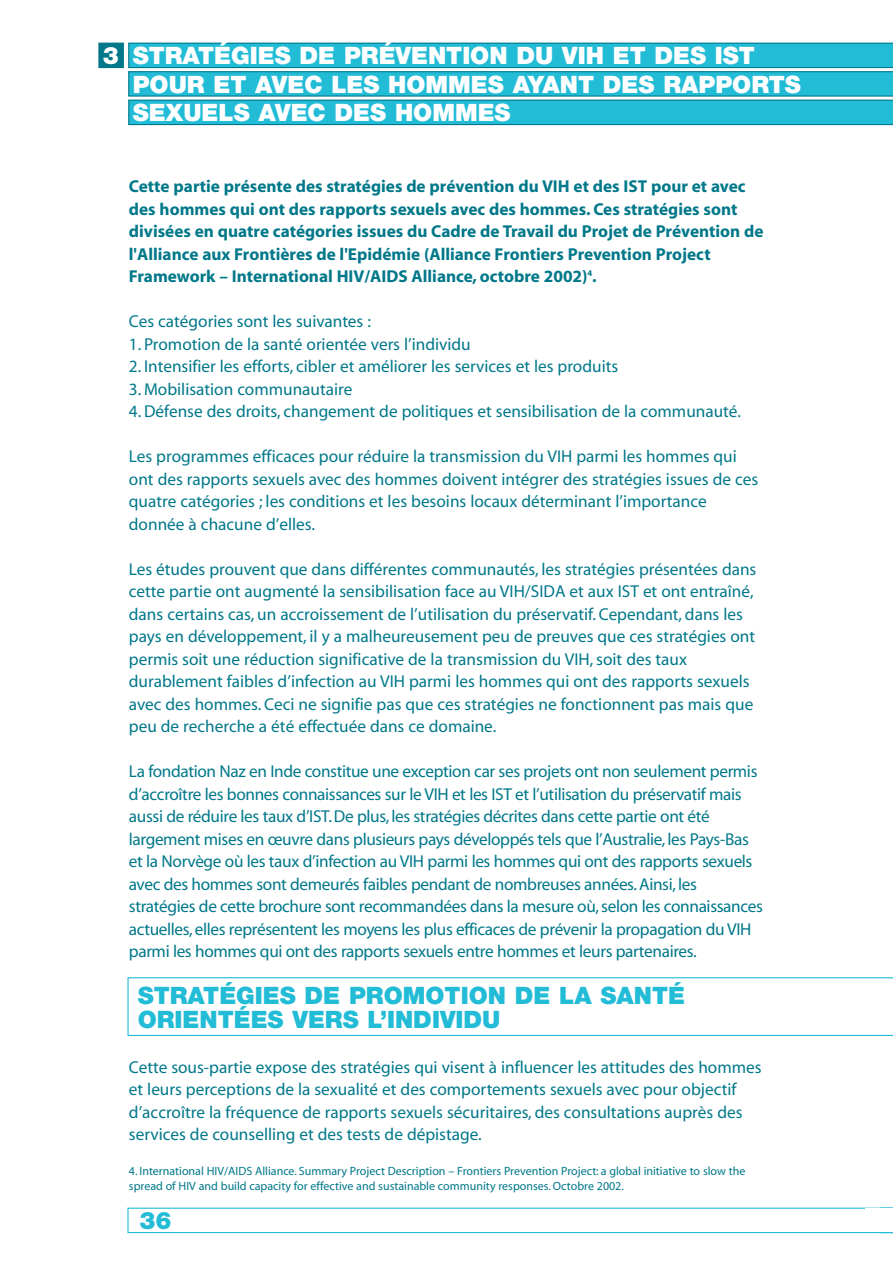
<style>
.page{position:relative;width:893px;height:1263px;background:#fff}
.page>*{position:absolute;margin:0;border:0;box-sizing:border-box;transform-origin:0 0}
.t1{font:900 24px/28.5px "Helvetica Neue";color:#fff}
.t2{font:900 24px/24px "Helvetica Neue";color:#23bcd7}
.t3{font:17.25px/22.5px "Myriad";color:#00788a}
.t4{font:17.25px/22.5px "Myriad";letter-spacing:-.02em;color:#00788a}
.t5{font:700 17.25px/22.5px "Myriad";color:#00788a}
.t6{font:12px/15px "Myriad";color:#00788a}
</style>
<div class="page">
<svg style="left:127px;top:1207px;width:765px;height:27px"></svg>
<div style="left:865px;top:1209px;width:27px;height:23px;background:#fff"></div>
<svg style="left:128px;top:43px;width:764px;height:82px;background:#30bbd3"></svg>
<div style="left:99px;top:44px;width:24px;height:23px;background:#00788a"></div>
<div style="left:98px;top:43px;width:26px;height:25px;border:1px solid #00788a"></div>
<svg style="left:127px;top:977px;width:765px;height:59px"></svg>
<h1 class="t1" style="left:103px;top:43px;width:18px">3</h1>
<h1 class="t1" style="left:133px;top:43px;width:669px">STRATÉGIES DE PRÉVENTION DU VIH ET DES IST<br>POUR ET AVEC LES HOMMES AYANT DES RAPPORTS<br>SEXUELS AVEC DES HOMMES</h1>
<p class="t5" style="left:129px;top:177px;width:636px">Cette partie présente des stratégies de prévention du VIH et des IST pour et avec des hommes qui ont des rapports sexuels avec des hommes. Ces stratégies sont divisées en quatre catégories issues du Cadre de Travail du Projet de Prévention de l'Alliance aux Frontières de l'Epidémie (Alliance Frontiers Prevention Project Framework – International HIV/AIDS Alliance, octobre 2002)<sup>4</sup>.</p>
<p class="t3" style="left:129px;top:312px;width:243px">Ces catégories sont les suivantes :</p>
<p class="t3" style="left:129px;top:334px;width:343px">1. Promotion de la santé orientée vers l’individu</p>
<p class="t3" style="left:129px;top:357px;width:491px">2. Intensifier les efforts, cibler et améliorer les services et les produits</p>
<p class="t3" style="left:129px;top:379px;width:225px">3. Mobilisation communautaire</p>
<p class="t3" style="left:129px;top:402px;width:613px">4. Défense des droits, changement de politiques et sensibilisation de la communauté.</p>
<p class="t3" style="left:129px;top:447px;width:630px">Les programmes efficaces pour réduire la transmission du VIH parmi les hommes qui ont des rapports sexuels avec des hommes doivent intégrer des stratégies issues de ces quatre catégories ; les conditions et les besoins locaux déterminant l’importance donnée à chacune d’elles.</p>
<p class="t3" style="left:129px;top:559px;width:629px">Les études prouvent que dans différentes communautés, les stratégies présentées dans cette partie ont augmenté la sensibilisation face au VIH/SIDA et aux IST et ont entraîné, dans certains cas, un accroissement de l’utilisation du préservatif. Cependant, dans les pays en développement, il y a malheureusement peu de preuves que ces stratégies ont permis soit une réduction significative de la transmission du VIH, soit des taux durablement faibles d’infection au VIH parmi les hommes qui ont des rapports sexuels avec des hommes. Ceci ne signifie pas que ces stratégies ne fonctionnent pas mais que peu de recherche a été effectuée dans ce domaine.</p>
<p class="t4" style="left:129px;top:762px;width:635px">La fondation Naz en Inde constitue une exception car ses projets ont non seulement permis d’accroître les bonnes connaissances sur le VIH et les IST et l’utilisation du préservatif mais aussi de réduire les taux d’IST. De plus, les stratégies décrites dans cette partie ont été largement mises en œuvre dans plusieurs pays développés tels que l’Australie, les Pays-Bas et la Norvège où les taux d’infection au VIH parmi les hommes qui ont des rapports sexuels avec des hommes sont demeurés faibles pendant de nombreuses années. Ainsi, les stratégies de cette brochure sont recommandées dans la mesure où, selon les connaissances actuelles, elles représentent les moyens les plus efficaces de prévenir la propagation du VIH parmi les hommes qui ont des rapports sexuels entre hommes et leurs partenaires.</p>
<h1 class="t2" style="left:138px;top:985px;width:548px">STRATÉGIES DE PROMOTION DE LA SANTÉ<br>ORIENTÉES VERS L’INDIVIDU</h1>
<p class="t3" style="left:129px;top:1057px;width:634px">Cette sous-partie expose des stratégies qui visent à influencer les attitudes des hommes et leurs perceptions de la sexualité et des comportements sexuels avec pour objectif d’accroître la fréquence de rapports sexuels sécuritaires, des consultations auprès des services de counselling et des tests de dépistage.</p>
<p class="t6" style="left:129px;top:1165px;width:618px">4. International HIV/AIDS Alliance. Summary Project Description – Frontiers Prevention Project: a global initiative to slow the spread of HIV and build capacity for effective and sustainable community responses. Octobre 2002.</p>
<h1 class="t2" style="left:139px;top:1211px;width:34px">36</h1>
</div>
